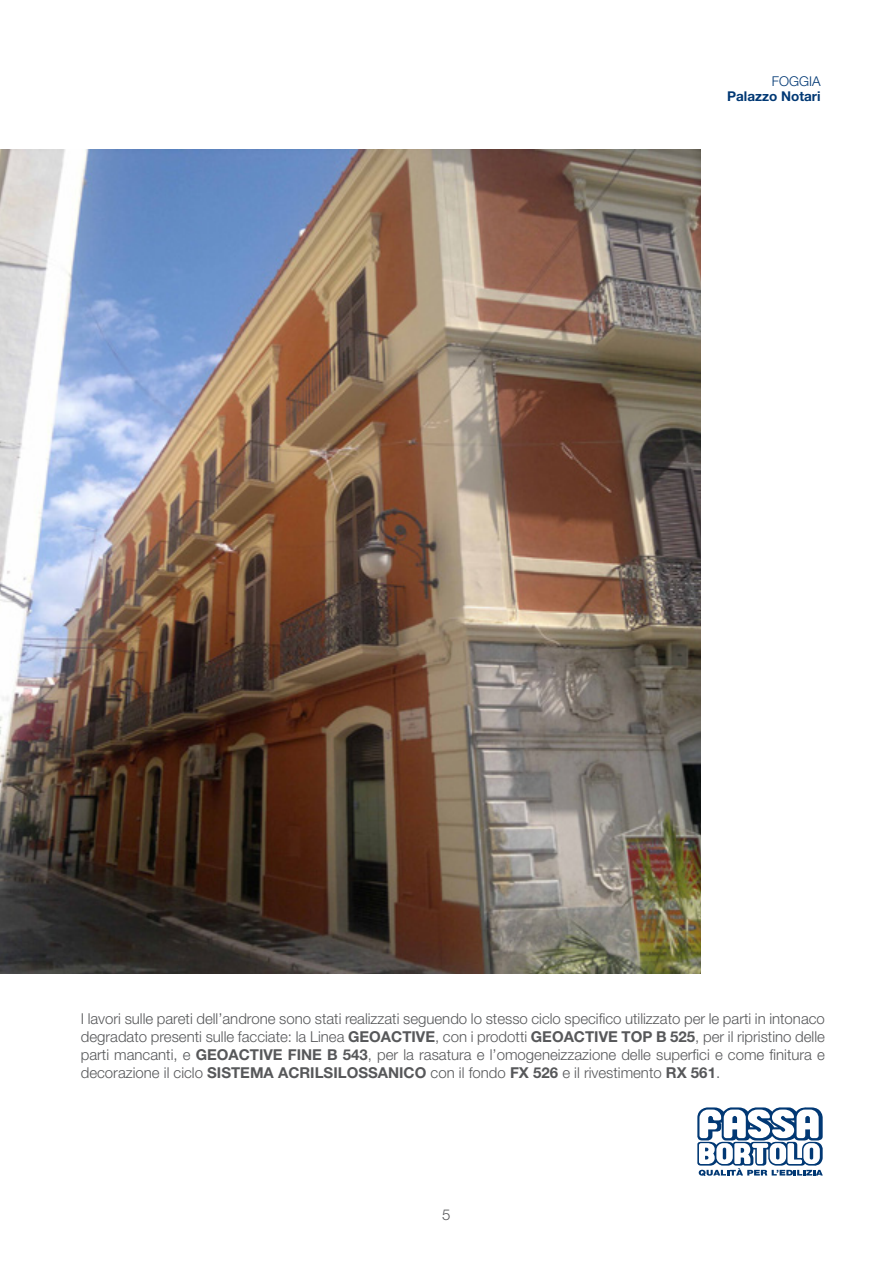
<style>
.page{position:relative;width:893px;height:1263px;background:#fff}
.page>*{position:absolute;margin:0;border:0;box-sizing:border-box;transform-origin:0 0}
.Testo_Normale{font:300 15px/18px "Helvetica Neue LT Std";color:#57585a;text-align:justify}
.t1{font:700 13.5px "Helvetica Neue LT Std";color:#013874}
.t2{font:300 13.5px "Helvetica Neue LT Std";color:#013874}
.s1{font-weight:700}
</style>
<div class="page">
<svg style="left:697px;top:1107px;width:126px;height:69px"></svg>
<img style="left:0;top:149px;width:701px;height:825px">
<p class="t2" style="left:772px;top:73px;width:50px">FOGGIA</p>
<p class="t1" style="left:727px;top:88px;width:95px">Palazzo Notari</p>
<p class="Testo_Normale" style="left:81px;top:1009px;width:746px">I lavori sulle pareti dell’androne sono stati realizzati seguendo lo stesso ciclo specifico utilizzato per le parti in intonaco degradato presenti sulle facciate: la Linea <span class="s1">GEOACTIVE</span>, con i prodotti <span class="s1">GEOACTIVE TOP B 525</span>, per il ripristino delle parti mancanti, e <span class="s1">GEOACTIVE FINE B 543</span>, per la rasatura e l’omogeneizzazione delle superfici e come finitura e decorazione il ciclo <span class="s1">SISTEMA ACRILSILOSSANICO</span> con il fondo <span class="s1">FX 526</span> e il rivestimento <span class="s1">RX 561</span>.</p>
<p class="Testo_Normale" style="left:442px;top:1205px;width:10px">5</p>
</div>
